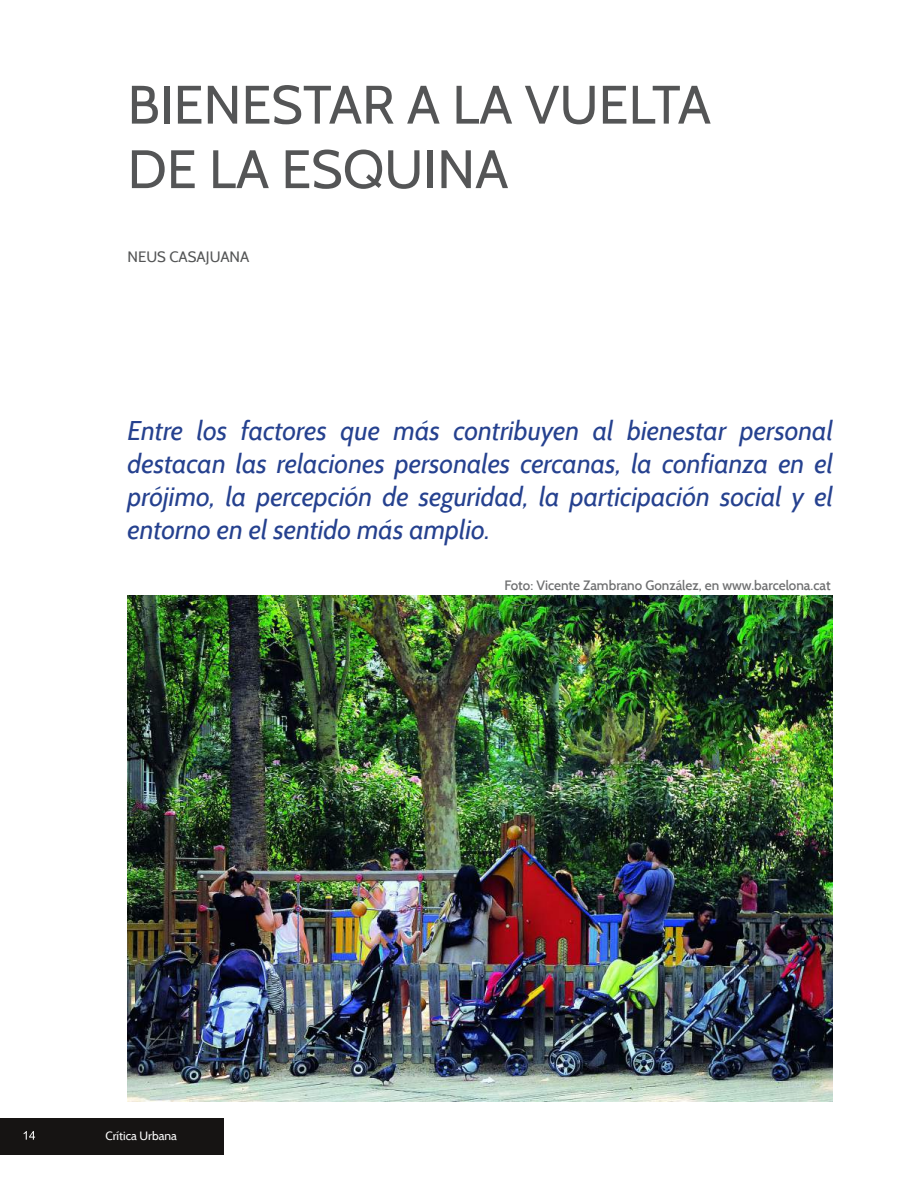
<style>
.page{position:relative;width:918px;height:1188px;background:#fff}
.page>*{position:absolute;margin:0;border:0;box-sizing:border-box;transform-origin:0 0}
.t1{font:54px/64.5px "Cabin";color:#545556}
.t2{font:italic 27px/32.8px "Cabin";color:#25418f;text-align:justify}
.t3{font:15px "Cabin";color:#545556}
.t4{font:500 13.5px "Cabin";color:#6d6e6f}
.t5{font:12px "Cabin";color:#fff}
</style>
<div class="page">
<div style="left:0;top:1118px;width:213px;height:36px;background:#161413"></div>
<div style="left:58px;top:1118px;width:166px;height:36px;background:#161413"></div>
<svg style="left:24px;top:1131px;width:11px;height:9px"></svg>
<img style="left:127px;top:595px;width:706px;height:506px">
<h1 class="t1" style="left:128px;top:72px;width:585px">BIENESTAR A LA VUELTA<br>DE LA ESQUINA</h1>
<p class="t3" style="left:128px;top:247px;width:123px">NEUS CASAJUANA</p>
<p class="t2" style="left:128px;top:414px;width:707px">Entre los factores que más contribuyen al bienestar personal destacan las relaciones personales cercanas, la confianza en el prójimo, la percepción de seguridad, la participación social y el entorno en el sentido más amplio.</p>
<p class="t5" style="left:105px;top:1128px;width:73px">Crítica Urbana</p>
<p class="t4" style="left:504px;top:577px;width:328px">Foto: Vicente Zambrano González, en www.barcelona.cat</p>
</div>
